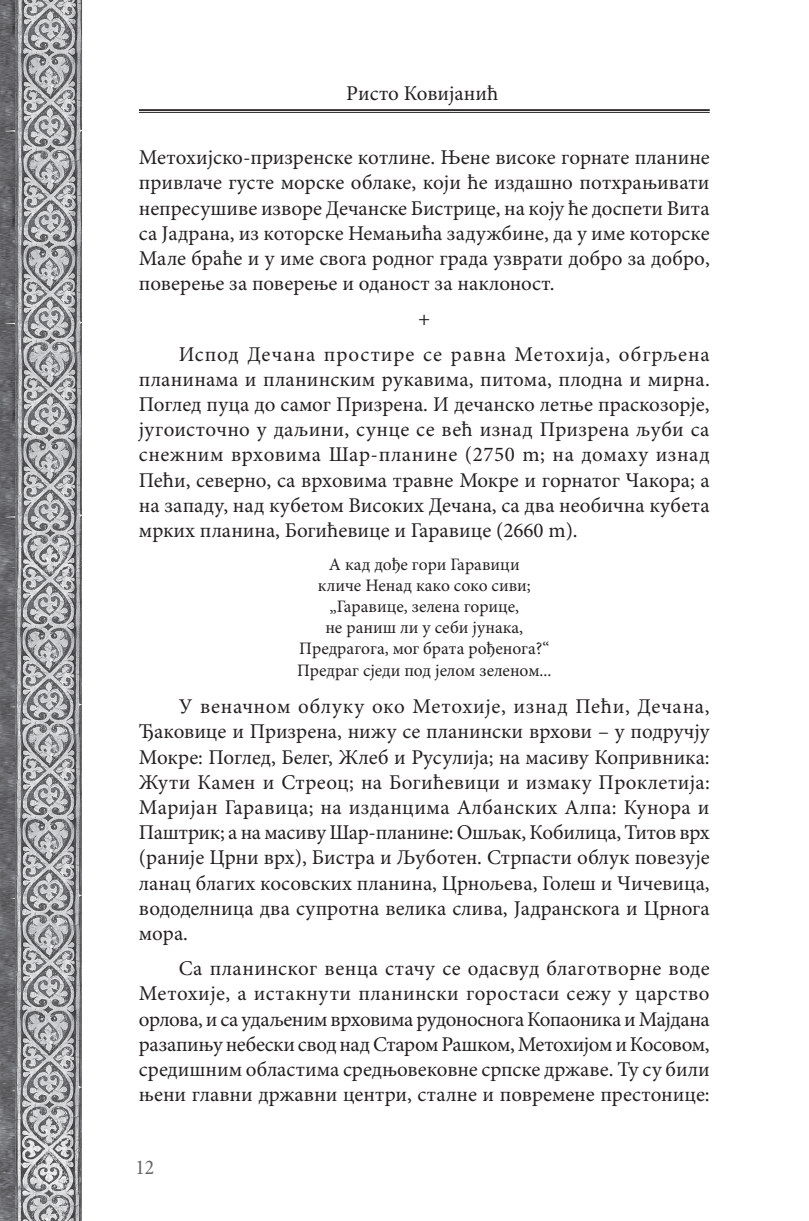
<style>
.page{position:relative;width:809px;height:1221px;background:#fff}
.page>*{position:absolute;margin:0;border:0;box-sizing:border-box;transform-origin:0 0}
.t1{font:21px/25.2px "Minion Pro";color:#231f20;text-align:justify}
.t2{font:21px/35.2px "Minion Pro";letter-spacing:.045em;color:#231f20}
.t3{font:condensed 21px "Minion Pro";color:#636366}
.t4{font:17.5px/21px "Minion Pro";color:#231f20;text-align:center}
</style>
<div class="page">
<hr style="left:139px;top:109px;width:570px;height:2px;background:#231f20">
<hr style="left:139px;top:112px;width:570px;height:1px;background:#231f20">
<img style="left:0;top:0;width:15px;height:1220px">
<img style="left:15px;top:0;width:67px;height:1220px">
<p class="t1" style="left:346px;top:82px;width:153px">Ристо Ковијанић</p>
<p class="t1" style="left:139px;top:146px;width:572px">Метохијско-призренске котлине. Њене високе горнате планине привлаче густе морске облаке, који ће издашно потхрањивати непресушиве изворе Дечанске Бистрице, на коју ће доспети Вита са Јадрана, из которске Немањића задужбине, да у име которске Мале браће и у име свога родног града узврати добро за добро, поверење за поверење и оданост за наклоност.</p>
<p class="t2" style="left:179px;top:302px;width:532px;text-indent:239px">+<br>Испод Дечана простире се равна Метохија, обгрљена</p>
<p class="t1" style="left:139px;top:367px;width:572px">планинама и планинским рукавима, питома, плодна и мирна.<br>Поглед пуца до самог Призрена. И дечанско летње праскозорје, југоисточно у даљини, сунце се већ изнад Призрена љуби са снежним врховима Шар-планине (2750 m; на домаху изнад Пећи, северно, са врховима травне Мокре и горнатог Чакора; а на западу, над кубетом Високих Дечана, са два необична кубета мрких планина, Богићевице и Гаравице (2660 m).</p>
<p class="t4" style="left:297px;top:555px;width:256px">А кад дође гори Гаравици<br>кличе Ненад како соко сиви; „Гаравице, зелена горице,<br>не раниш ли у себи јунака,<br>Предрагога, мог брата рођенога?“<br>Предраг сједи под јелом зеленом...</p>
<p class="t1" style="left:139px;top:694px;width:572px;text-indent:40px">У веначном облуку око Метохије, изнад Пећи, Дечана, Ђаковице и Призрена, нижу се планински врхови – у подручју Мокре: Поглед, Белег, Жлеб и Русулија; на масиву Копривника:<br>Жути Камен и Стреоц; на Богићевици и измаку Проклетија:<br>Маријан Гаравица; на изданцима Албанских Алпа: Кунора и Паштрик; а на масиву Шар-планине: Ошљак, Кобилица, Титов врх (раније Црни врх), Бистра и Љуботен. Стрпасти облук повезује ланац благих косовских планина, Црнољева, Голеш и Чичевица, вододелница два супротна велика слива, Јадранскога и Црнога мора.</p>
<p class="t1" style="left:139px;top:956px;width:572px;text-indent:40px">Са планинског венца стачу се одасвуд благотворне воде Метохије, а истакнути планински горостаси сежу у царство орлова, и са удаљеним врховима рудоноснога Копаоника и Мајдана разапињу небески свод над Старом Рашком, Метохијом и Косовом, средишним областима средњовековне српске државе. Ту су били њени главни државни центри, сталне и повремене престонице:</p>
<p class="t3" style="left:136px;top:1153px;width:20px">12</p>
</div>
